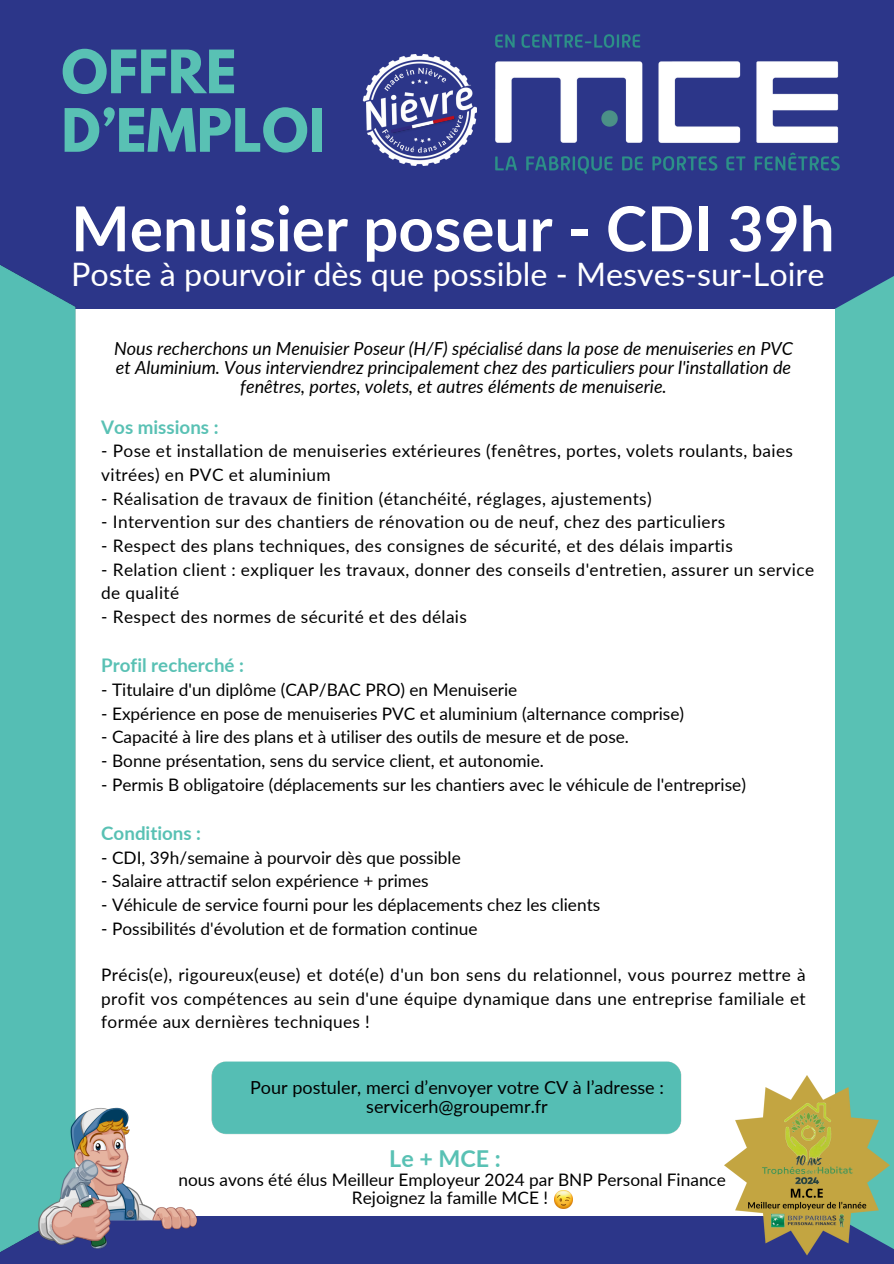
<style>
.page{position:relative;width:894px;height:1264px;background:#fff}
.page>*{position:absolute;margin:0;border:0;box-sizing:border-box;transform-origin:0 0}
.t1{font:700 61.95px "Lato";color:#fff}
.t2{font:700 52.95px/58.5px "League Spartan";color:#59c1b4}
.t3{font:32.4px "Lato";color:#fff}
.t4{font:700 23.25px "Lato";color:#59c1b4}
.t5{font:700 18.75px "Lato";color:#59c1b4}
.t6{font:italic 18px/19.2px "Lato";color:#000;text-align:center}
.t7{font:18px/19.2px "Lato";color:#000;text-align:center}
.t8{font:17.25px/23.7px "Lato";color:#000;text-align:center}
.t9{font:17.25px/23.7px "Lato";letter-spacing:.02em;color:#000}
</style>
<div class="page">
<div style="left:0;top:0;width:893px;height:1263px;background:#2c3689"></div>
<img style="left:411px;top:34px;width:429px;height:140px">
<div style="left:834px;top:276px;width:59px;height:973px;background:#59c1b4"></div>
<div style="left:71px;top:309px;width:763px;height:906px;background:#fff"></div>
<img style="left:0;top:265px;width:688px;height:987px">
<img style="left:723px;top:1042px;width:166px;height:214px">
<img style="left:554px;top:1190px;width:18px;height:18px">
<img style="left:44px;top:1175px;width:73px;height:73px">
<img style="left:362px;top:55px;width:114px;height:110px">
<p class="t2" style="left:61px;top:49px;width:265px">OFFRE<br>D’EMPLOI</p>
<p class="t1" style="left:71px;top:190px;width:764px">Menuisier poseur - CDI 39h</p>
<p class="t3" style="left:71px;top:254px;width:754px">Poste à pourvoir dès que possible - Mesves-sur-Loire</p>
<p class="t6" style="left:114px;top:338px;width:680px">Nous recherchons un Menuisier Poseur (H/F) spécialisé dans la pose de menuiseries en PVC et Aluminium. Vous interviendrez principalement chez des particuliers pour l'installation de fenêtres, portes, volets, et autres éléments de menuiserie.</p>
<p class="t5" style="left:101px;top:415px;width:119px">Vos missions :</p>
<h3 class="t9" style="left:101px;top:439px;width:693px">- Pose et installation de menuiseries extérieures (fenêtres, portes, volets roulants, baies vitrées) en PVC et aluminium</h3>
<h3 class="t9" style="left:101px;top:486px;width:552px">- Réalisation de travaux de finition (étanchéité, réglages, ajustements)</h3>
<h3 class="t9" style="left:101px;top:510px;width:625px">- Intervention sur des chantiers de rénovation ou de neuf, chez des particuliers</h3>
<h3 class="t9" style="left:101px;top:533px;width:633px">- Respect des plans techniques, des consignes de sécurité, et des délais impartis</h3>
<h3 class="t9" style="left:101px;top:557px;width:714px">- Relation client : expliquer les travaux, donner des conseils d'entretien, assurer un service de qualité</h3>
<h3 class="t9" style="left:101px;top:604px;width:367px">- Respect des normes de sécurité et des délais</h3>
<p class="t5" style="left:101px;top:654px;width:144px">Profil recherché :</p>
<p class="t8" style="left:101px;top:677px;width:417px">- Titulaire d'un diplôme (CAP/BAC PRO) en Menuiserie</p>
<p class="t8" style="left:101px;top:701px;width:584px">- Expérience en pose de menuiseries PVC et aluminium (alternance comprise)</p>
<p class="t8" style="left:101px;top:724px;width:529px">- Capacité à lire des plans et à utiliser des outils de mesure et de pose.</p>
<p class="t8" style="left:101px;top:748px;width:444px">- Bonne présentation, sens du service client, et autonomie.</p>
<p class="t8" style="left:101px;top:772px;width:646px">- Permis B obligatoire (déplacements sur les chantiers avec le véhicule de l'entreprise)</p>
<p class="t5" style="left:101px;top:821px;width:101px">Conditions :</p>
<p class="t8" style="left:101px;top:845px;width:361px">- CDI, 39h/semaine à pourvoir dès que possible</p>
<p class="t8" style="left:101px;top:868px;width:329px">- Salaire attractif selon expérience + primes</p>
<p class="t8" style="left:101px;top:892px;width:500px">- Véhicule de service fourni pour les déplacements chez les clients</p>
<p class="t8" style="left:101px;top:916px;width:378px">- Possibilités d'évolution et de formation continue</p>
<p class="t8" style="left:101px;top:962px;width:706px;text-align:justify">Précis(e), rigoureux(euse) et doté(e) d'un bon sens du relationnel, vous pourrez mettre à profit vos compétences au sein d'une équipe dynamique dans une entreprise familiale et formée aux dernières techniques !</p>
<p class="t7" style="left:250px;top:1077px;width:415px">Pour postuler, merci d’envoyer votre CV à l’adresse : servicerh@groupemr.fr</p>
<p class="t4" style="left:389px;top:1144px;width:113px">Le + MCE :</p>
<h2 class="t8" style="left:178px;top:1170px;width:549px;line-height:18px">nous avons été élus Meilleur Employeur 2024 par BNP Personal Finance<br>Rejoignez la famille MCE !</h2>
</div>
